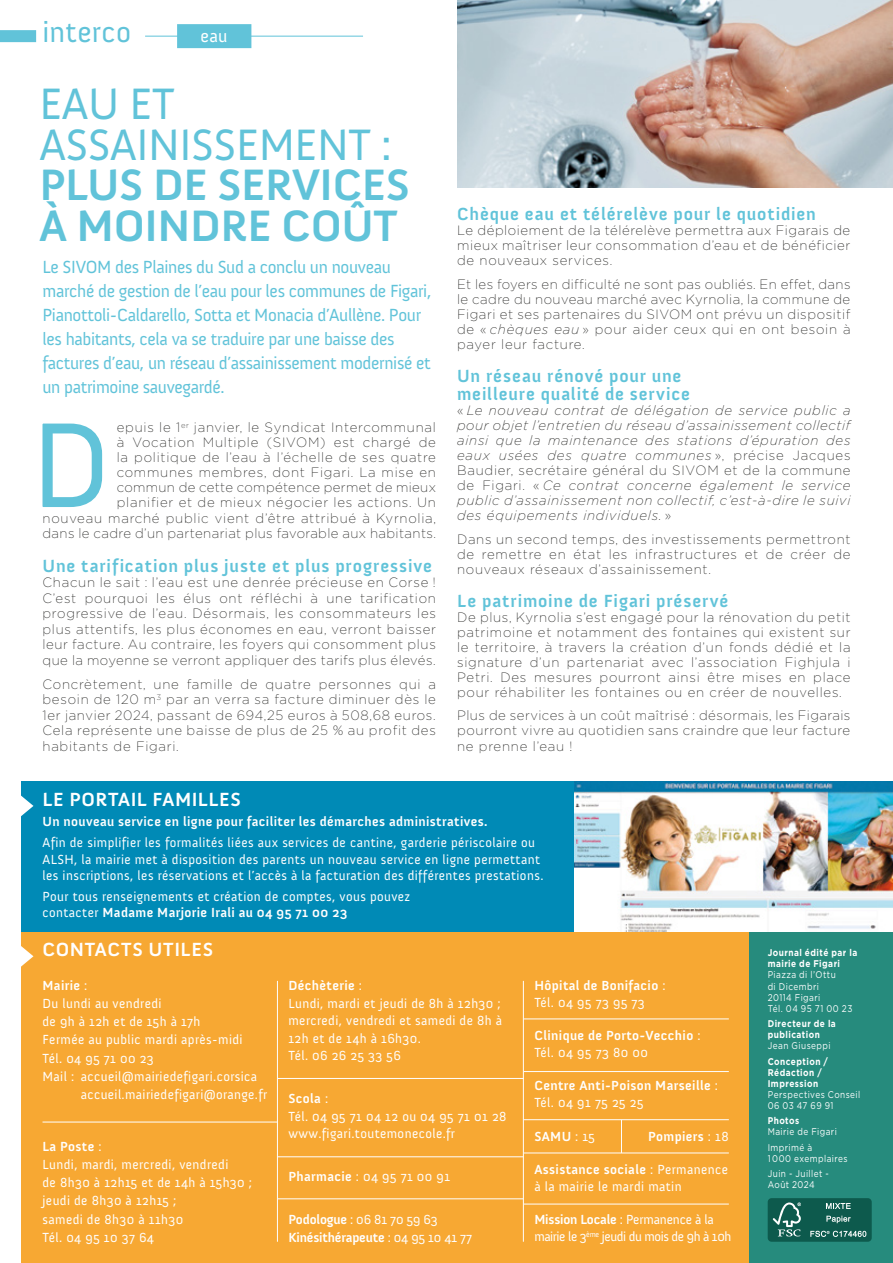
<style>
.page{position:relative;width:893px;height:1263px;background:#fff}
.page>*{position:absolute;margin:0;border:0;box-sizing:border-box;transform-origin:0 0}
.t1{font:123.6px "Anivers";color:#61c3d9}
.t2{font:700 45px/40.5px "Anivers";letter-spacing:-.01em;color:#61c3d9}
.t3{font:45px/40.5px "Anivers";letter-spacing:-.01em;color:#61c3d9}
.t4{font:30px "Anivers";letter-spacing:.01em;color:#61c3d9}
.t5{font:700 19.5px "Anivers";letter-spacing:.04em;color:#fff}
.t6{font:18px/24px "Anivers";letter-spacing:-.02em;color:#61c3d9}
.t7{font:700 18px/18px "Anivers";letter-spacing:.05em;color:#61c3d9}
.t8{font:18px "Anivers";color:#fff}
.t9{font:200 13.5px/15px "Gotham";letter-spacing:.06em;color:#1d1d1b;text-align:justify}
.t10{font:13.5px/17.5px "Anivers";letter-spacing:.03em;color:#fff}
.t11{font:italic 200 13.5px/15px "Gotham";letter-spacing:.055em;color:#1d1d1b;text-align:justify}
.t12{font:700 13.5px/16.6px "Anivers";letter-spacing:.025em;color:#fff}
.t13{font:13.5px/16.6px "Anivers";letter-spacing:-.03em;color:#fff}
.t14{font:700 13.5px/17.5px "Anivers";letter-spacing:-.015em;color:#fff}
.t15{font:9.75px/11.1px "Gotham";letter-spacing:.055em;color:#fff;scale:.85 1}
.t16{font:700 9.75px/11.1px "Gotham";letter-spacing:.055em;color:#fff;scale:.85 1}
.s1{font-style:italic}
.s2{font-style:normal}
.s3{font-weight:700}
.s4{font-weight:400}
</style>
<div class="page">
<div style="left:21px;top:782px;width:872px;height:150px;background:#008ab6"></div>
<svg style="left:21px;top:795px;width:12px;height:22px"></svg>
<img style="left:574px;top:782px;width:319px;height:150px">
<div style="left:21px;top:932px;width:728px;height:331px;background:#f7a833"></div>
<div style="left:0;top:30px;width:36px;height:12px;background:#61c3d9"></div>
<div style="left:749px;top:932px;width:144px;height:331px;background:#268b7d"></div>
<svg style="left:21px;top:946px;width:12px;height:21px"></svg>
<hr style="left:621px;top:1120px;width:1px;height:33px;background:#fff">
<hr style="left:43px;top:1122px;width:234px;height:1px;background:#fff">
<hr style="left:524px;top:1204px;width:205px;height:1px;background:#fff">
<hr style="left:524px;top:1152px;width:205px;height:1px;background:#fff">
<hr style="left:524px;top:1119px;width:205px;height:1px;background:#fff">
<hr style="left:524px;top:1071px;width:205px;height:1px;background:#fff">
<hr style="left:524px;top:1018px;width:205px;height:1px;background:#fff">
<hr style="left:277px;top:1078px;width:247px;height:1px;background:#fff">
<hr style="left:277px;top:1156px;width:246px;height:1px;background:#fff">
<hr style="left:277px;top:1198px;width:246px;height:1px;background:#fff">
<hr style="left:277px;top:981px;width:1px;height:261px;background:#fff">
<hr style="left:523px;top:981px;width:1px;height:261px;background:#fff">
<hr style="left:145px;top:36px;width:218px;height:1px;background:#61c3d9">
<div style="left:177px;top:24px;width:74px;height:24px;background:#61c3d9"></div>
<div style="left:768px;top:1198px;width:104px;height:44px;background:#0d5a4d;border-radius:4px"></div>
<svg style="left:773px;top:1202px;width:93px;height:35px"></svg>
<img style="left:457px;top:0;width:436px;height:188px">
<h3 class="t4" style="left:43px;top:16px;width:90px">interco</h3>
<h3 class="t8" style="left:200px;top:26px;width:28px">eau</h3>
<h2 class="t3" style="left:39px;top:84px;width:354px">EAU ET<br>ASSAINISSEMENT :</h2>
<h2 class="t2" style="left:39px;top:165px;width:372px">PLUS DE SERVICES<br>À MOINDRE COÛT</h2>
<p class="t6" style="left:43px;top:255px;width:390px">Le SIVOM des Plaines du Sud a conclu un nouveau marché de gestion de l’eau pour les communes de Figari, Pianottoli-Caldarello, Sotta et Monacia d’Aullène. Pour les habitants, cela va se traduire par une baisse des factures d’eau, un réseau d’assainissement modernisé et un patrimoine sauvegardé.</p>
<p class="t9" style="left:43px;top:419px;width:395px;text-align:right">epuis le 1<sup>er</sup> janvier, le Syndicat Intercommunal<br>à Vocation Multiple (SIVOM) est chargé de<br>la politique de l’eau à l’échelle de ses quatre communes membres, dont Figari. La mise en<br>commun de cette compétence permet de mieux<br>planifier et de mieux négocier les actions. Un<br>nouveau marché public vient d’être attribué à Kyrnolia, dans le cadre d’un partenariat plus favorable aux habitants.</p>
<h3 class="t7" style="left:43px;top:557px;width:391px">Une tarification plus juste et plus progressive</h3>
<p class="t9" style="left:43px;top:574px;width:395px;line-height:15.5px">Chacun le sait : l’eau est une denrée précieuse en Corse !<br>C’est pourquoi les élus ont réfléchi à une tarification progressive de l’eau. Désormais, les consommateurs les plus attentifs, les plus économes en eau, verront baisser leur facture. Au contraire, les foyers qui consomment plus que la moyenne se verront appliquer des tarifs plus élevés.</p>
<p class="t9" style="left:43px;top:676px;width:395px;line-height:15.5px">Concrètement, une famille de quatre personnes qui a besoin de 120 m<sup>3</sup> par an verra sa facture diminuer dès le 1er janvier 2024, passant de 694,25 euros à 508,68 euros.<br>Cela représente une baisse de plus de 25 % au profit des habitants de Figari.</p>
<h1 class="t1" style="left:31px;top:398px;width:81px">D</h1>
<h3 class="t5" style="left:43px;top:789px;width:200px">LE PORTAIL FAMILLES</h3>
<h3 class="t7" style="left:457px;top:205px;width:360px">Chèque eau et télérelève pour le quotidien</h3>
<p class="t9" style="left:457px;top:222px;width:395px">Le déploiement de la télérelève permettra aux Figarais de mieux maîtriser leur consommation d’eau et de bénéficier de nouveaux services.</p>
<p class="t9" style="left:457px;top:276px;width:395px">Et les foyers en difficulté ne sont pas oubliés. En effet, dans le cadre du nouveau marché avec Kyrnolia, la commune de Figari et ses partenaires du SIVOM ont prévu un dispositif de « <span class="s1">chèques eau</span> » pour aider ceux qui en ont besoin à payer leur facture.</p>
<h3 class="t7" style="left:457px;top:367px;width:235px">Un réseau rénové pour une meilleure qualité de service</h3>
<p class="t11" style="left:457px;top:402px;width:395px"><span class="s2">«</span> Le nouveau contrat de délégation de service public a pour objet l’entretien du réseau d’assainissement collectif ainsi que la maintenance des stations d’épuration des eaux usées des quatre communes <span class="s2">», précise Jacques Baudier, secrétaire général du SIVOM et de la commune de Figari. «</span> Ce contrat concerne également le service public d’assainissement non collectif, c’est-à-dire le suivi des équipements individuels. <span class="s2">»</span></p>
<p class="t9" style="left:457px;top:531px;width:395px">Dans un second temps, des investissements permettront de remettre en état les infrastructures et de créer de nouveaux réseaux d’assainissement.</p>
<h3 class="t7" style="left:457px;top:592px;width:273px">Le patrimoine de Figari préservé</h3>
<p class="t9" style="left:457px;top:609px;width:395px">De plus, Kyrnolia s’est engagé pour la rénovation du petit patrimoine et notamment des fontaines qui existent sur le territoire, à travers la création d’un fonds dédié et la signature d’un partenariat avec l’association Fighjula i Petri. Des mesures pourront ainsi être mises en place pour réhabiliter les fontaines ou en créer de nouvelles.</p>
<p class="t9" style="left:457px;top:708px;width:395px">Plus de services à un coût maîtrisé : désormais, les Figarais pourront vivre au quotidien sans craindre que leur facture ne prenne l’eau !</p>
<p class="t12" style="left:43px;top:814px;width:446px">Un nouveau service en ligne pour faciliter les démarches administratives.</p>
<p class="t10" style="left:43px;top:834px;width:502px;line-height:16.5px">Afin de simplifier les formalités liées aux services de cantine, garderie périscolaire ou<br>ALSH, la mairie met à disposition des parents un nouveau service en ligne permettant les inscriptions, les réservations et l’accès à la facturation des différentes prestations.</p>
<p class="t10" style="left:43px;top:888px;width:369px;line-height:16.5px">Pour tous renseignements et création de comptes, vous pouvez contacter <span class="s3">Madame Marjorie Irali au 04 95 71 00 23</span></p>
<h3 class="t5" style="left:43px;top:939px;width:172px">CONTACTS UTILES</h3>
<p class="t16" style="left:768px;top:947px;width:107px">Journal édité par la mairie de Figari</p>
<p class="t15" style="left:768px;top:969px;width:101px">Piazza di l’Ottu<br>di Dicembri<br>20114 Figari<br>Tél. 04 95 71 00 23</p>
<p class="t16" style="left:768px;top:1018px;width:82px">Directeur de la publication</p>
<p class="t15" style="left:768px;top:1040px;width:76px">Jean Giuseppi</p>
<p class="t16" style="left:768px;top:1055px;width:72px">Conception /<br>Rédaction /<br>Impression</p>
<p class="t15" style="left:768px;top:1088px;width:111px">Perspectives Conseil<br>06 03 47 69 91</p>
<p class="t16" style="left:768px;top:1115px;width:39px">Photos</p>
<p class="t15" style="left:768px;top:1124px;width:83px;line-height:15.3px">Mairie de Figari<br>Imprimé à</p>
<p class="t15" style="left:768px;top:1150px;width:96px;line-height:15.3px">1 000 exemplaires<br>Juin - Juillet -</p>
<p class="t15" style="left:768px;top:1179px;width:57px">Août 2024</p>
<p class="t12" style="left:534px;top:977px;width:133px">Hôpital de Bonifacio <span class="s4">:<br>Tél. 04 95 73 95 73</span></p>
<p class="t12" style="left:534px;top:1027px;width:168px">Clinique de Porto-Vecchio <span class="s4">:<br>Tél. 04 95 73 80 00</span></p>
<p class="t12" style="left:534px;top:1078px;width:185px">Centre Anti-Poison Marseille <span class="s4">:<br>Tél. 04 91 75 25 25</span></p>
<p class="t12" style="left:534px;top:1128px;width:62px">SAMU <span class="s4">: 15</span></p>
<p class="t12" style="left:648px;top:1128px;width:82px">Pompiers <span class="s4">: 18</span></p>
<p class="t10" style="left:534px;top:1161px;width:195px;line-height:16.6px"><span class="s3">Assistance sociale</span> : Permanence à la mairie le mardi matin</p>
<p class="t13" style="left:534px;top:1212px;width:198px"><span class="s3">Mission Locale</span> : Permanence à la mairie le 3<sup>ème</sup> jeudi du mois de 9h à 10h</p>
<p class="t10" style="left:288px;top:977px;width:215px"><span class="s3">Déchèterie</span> :<br>Lundi, mardi et jeudi de 8h à 12h30 ; mercredi, vendredi et samedi de 8h à<br>12h et de 14h à 16h30.<br>Tél. 06 26 25 33 56</p>
<p class="t10" style="left:288px;top:1090px;width:220px"><span class="s3">Scola</span> :<br>Tél. 04 95 71 04 12 ou 04 95 71 01 28 www.figari.toutemonecole.fr</p>
<p class="t10" style="left:288px;top:1168px;width:163px"><span class="s3">Pharmacie</span> : 04 95 71 00 91</p>
<p class="t14" style="left:288px;top:1211px;width:185px">Podologue <span class="s4">: 06 81 70 59 63<br></span>Kinésithérapeute <span class="s4">: 04 95 10 41 77</span></p>
<p class="t12" style="left:43px;top:977px;width:46px">Mairie <span class="s4">:</span></p>
<p class="t10" style="left:43px;top:995px;width:121px">Du lundi au vendredi</p>
<p class="t10" style="left:43px;top:1013px;width:159px">de 9h à 12h et de 15h à 17h</p>
<p class="t10" style="left:43px;top:1031px;width:202px">Fermée au public mardi après-midi</p>
<p class="t10" style="left:43px;top:1049px;width:113px">Tél. 04 95 71 00 23</p>
<p class="t10" style="left:43px;top:1067px;width:216px">Mail : accueil@mairiedefigari.corsica</p>
<p class="t10" style="left:81px;top:1086px;width:188px">accueil.mairiedefigari@orange.fr</p>
<p class="t10" style="left:43px;top:1137px;width:211px;line-height:18.1px"><span class="s3">La Poste</span> :<br>Lundi, mardi, mercredi, vendredi<br>de 8h30 à 12h15 et de 14h à 15h30 ; jeudi de 8h30 à 12h15 ;<br>samedi de 8h30 à 11h30<br>Tél. 04 95 10 37 64</p>
</div>
